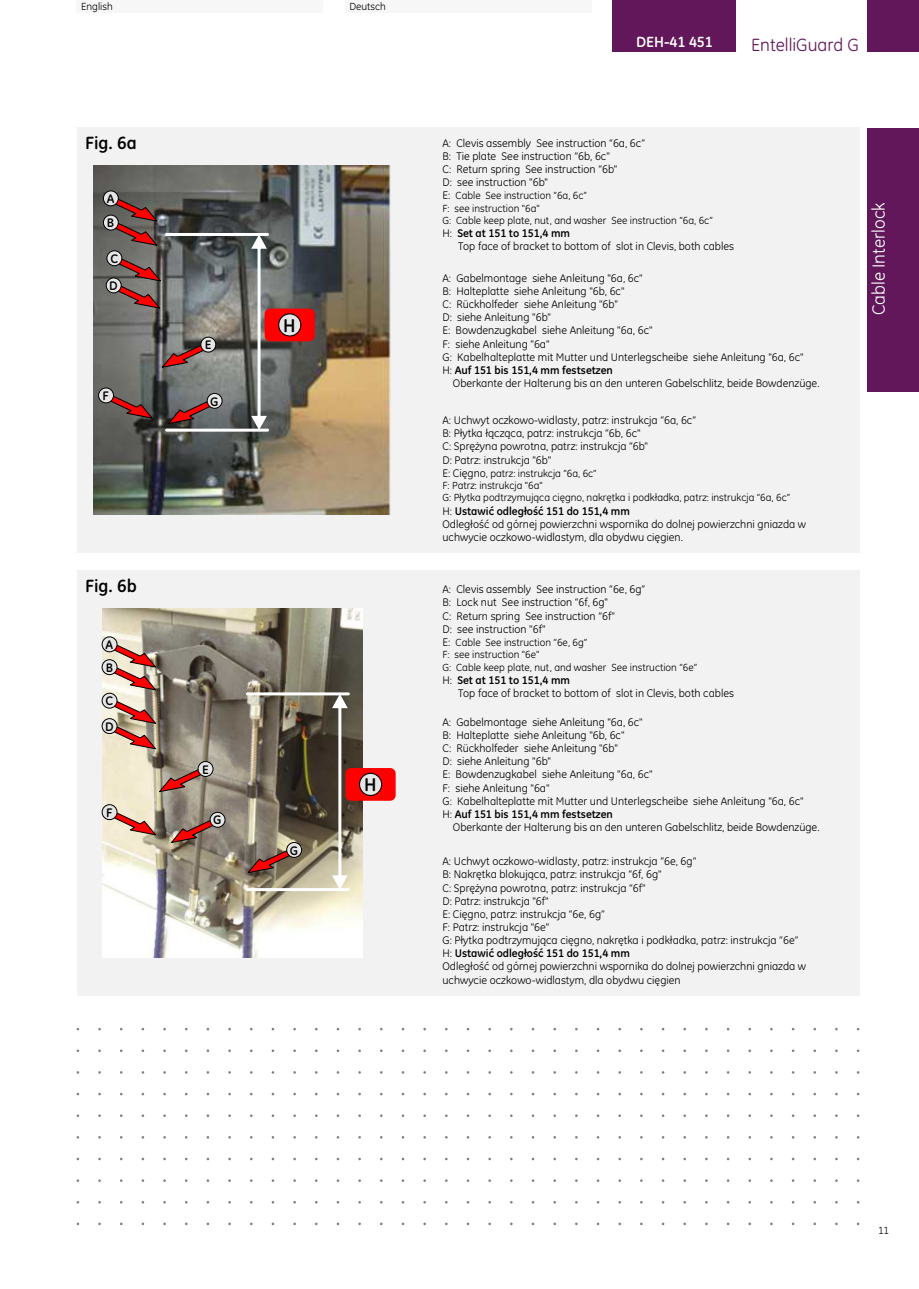
<style>
.page{position:relative;width:919px;height:1289px;background:#fff}
.page>*{position:absolute;margin:0;border:0;box-sizing:border-box;transform-origin:0 0}
.t1{font:700 18.75px "GE Inspira";color:#000}
.t2{font:18px "GE Inspira";color:#fff}
.t3{font:18px "GE Inspira";color:#611759}
.t4{font:700 18px "GE Inspira";color:#000}
.t5{font:700 15px "GE Inspira";color:#fff}
.t6{font:700 12.6px/24.2px "GE Inspira";color:#000}
.t7{font:11.25px/13.2px "GE Inspira";color:#000}
.t8{font:10.5px/12.3px "GE Inspira";color:#000}
.s1{font-size:11.25px}
.s2{font-weight:700}
</style>
<div class="page">
<div style="left:867px;top:0;width:51px;height:51px;background:#611759"></div>
<div style="left:612px;top:0;width:124px;height:51px;background:#611759"></div>
<div style="left:867px;top:128px;width:51px;height:263px;background:#611759"></div>
<div style="left:77px;top:0;width:246px;height:13px;background:#f7f7f7"></div>
<div style="left:344px;top:0;width:247px;height:13px;background:#f7f7f7"></div>
<div style="left:77px;top:128px;width:782px;height:425px;background:#f2f2f2"></div>
<img style="left:93px;top:166px;width:298px;height:349px">
<svg style="left:103px;top:190px;width:16px;height:16px"></svg>
<svg style="left:106px;top:196px;width:51px;height:50px;background:#7c4c49"></svg>
<div style="left:103px;top:215px;width:16px;height:15px;background:#e6e6e6;border:1px solid #000;border-radius:50%"></div>
<svg style="left:106px;top:250px;width:16px;height:16px"></svg>
<svg style="left:109px;top:256px;width:52px;height:53px;background:#845955"></svg>
<div style="left:106px;top:277px;width:15px;height:16px;background:#e6e6e6;border:1px solid #000;border-radius:50%"></div>
<svg style="left:162px;top:342px;width:51px;height:26px"></svg>
<div style="left:200px;top:337px;width:16px;height:15px;background:#e6e6e6;border:1px solid #000;border-radius:50%"></div>
<svg style="left:101px;top:393px;width:51px;height:26px"></svg>
<div style="left:98px;top:387px;width:16px;height:16px;background:#e6e6e6;border:1px solid #000;border-radius:50%"></div>
<svg style="left:168px;top:398px;width:51px;height:27px"></svg>
<div style="left:207px;top:393px;width:15px;height:15px;background:#e6e6e6;border:1px solid #000;border-radius:50%"></div>
<hr style="left:166px;top:233px;width:101px;height:3px;background:#fff">
<hr style="left:166px;top:428px;width:101px;height:3px;background:#fff">
<svg style="left:251px;top:236px;width:16px;height:193px"></svg>
<div style="left:264px;top:308px;width:51px;height:33px;background:#f00;border-radius:6px"></div>
<div style="left:278px;top:313px;width:23px;height:23px;background:#e6e6e6;border:1px solid #000;border-radius:50%"></div>
<div style="left:77px;top:570px;width:782px;height:425px;background:#f2f2f2"></div>
<img style="left:102px;top:608px;width:261px;height:349px">
<svg style="left:102px;top:636px;width:15px;height:16px"></svg>
<svg style="left:105px;top:642px;width:51px;height:49px"></svg>
<div style="left:102px;top:659px;width:15px;height:16px;background:#e6e6e6;border:1px solid #000;border-radius:50%"></div>
<svg style="left:102px;top:692px;width:15px;height:16px"></svg>
<svg style="left:105px;top:698px;width:51px;height:52px;background:#c79484"></svg>
<div style="left:102px;top:718px;width:15px;height:16px;background:#e6e6e6;border:1px solid #000;border-radius:50%"></div>
<svg style="left:159px;top:766px;width:51px;height:27px"></svg>
<div style="left:198px;top:761px;width:15px;height:15px;background:#e6e6e6;border:1px solid #000;border-radius:50%"></div>
<svg style="left:105px;top:810px;width:51px;height:26px"></svg>
<div style="left:102px;top:804px;width:15px;height:16px;background:#e6e6e6;border:1px solid #000;border-radius:50%"></div>
<svg style="left:171px;top:817px;width:51px;height:26px"></svg>
<div style="left:210px;top:812px;width:15px;height:15px;background:#e6e6e6;border:1px solid #000;border-radius:50%"></div>
<hr style="left:247px;top:692px;width:101px;height:3px;background:#fff">
<hr style="left:247px;top:888px;width:101px;height:3px;background:#fff">
<svg style="left:332px;top:695px;width:16px;height:193px"></svg>
<div style="left:345px;top:768px;width:50px;height:32px;background:#f00;border-radius:6px"></div>
<div style="left:359px;top:772px;width:23px;height:24px;background:#e6e6e6;border:1px solid #000;border-radius:50%"></div>
<svg style="left:247px;top:847px;width:52px;height:26px"></svg>
<div style="left:286px;top:842px;width:16px;height:15px;background:#e6e6e6;border:1px solid #000;border-radius:50%"></div>
<svg style="left:77px;top:1027px;width:782px;height:198px"></svg>
<p class="t8" style="left:81px;top:1px;width:33px">English</p>
<p class="t8" style="left:349px;top:1px;width:38px">Deutsch</p>
<h2 class="t4" style="left:85px;top:136px;width:53px">Fig. 6a</h2>
<p class="t6" style="left:107px;top:187px;width:9px">A<br>B</p>
<p class="t6" style="left:109px;top:246px;width:10px;line-height:27.2px">C<br>D</p>
<p class="t6" style="left:103px;top:384px;width:8px">F</p>
<p class="t6" style="left:205px;top:334px;width:8px">E</p>
<p class="t6" style="left:210px;top:390px;width:10px">G</p>
<h1 class="t1" style="left:283px;top:318px;width:14px">H</h1>
<h2 class="t4" style="left:85px;top:578px;width:53px">Fig. 6b</h2>
<p class="t6" style="left:105px;top:634px;width:9px;line-height:22.8px">A<br>B</p>
<p class="t6" style="left:105px;top:689px;width:10px;line-height:25.3px">C<br>D</p>
<p class="t6" style="left:106px;top:801px;width:8px">F</p>
<p class="t6" style="left:202px;top:758px;width:8px">E</p>
<p class="t6" style="left:213px;top:809px;width:10px">G</p>
<p class="t6" style="left:290px;top:839px;width:10px">G</p>
<h1 class="t1" style="left:364px;top:777px;width:14px">H</h1>
<h3 class="t5" style="left:636px;top:35px;width:78px">DEH-41 451</h3>
<h2 class="t3" style="left:751px;top:37px;width:109px">EntelliGuard G</h2>
<p class="t7" style="left:442px;top:137px;width:204px">A: Clevis assembly See instruction “6a, 6c”<br>B: Tie plate</p>
<p class="t7" style="left:442px;top:150px;width:176px;text-indent:59px">See instruction “6b, 6c"<br>C: Return spring See instruction “6b"<br>D: see instruction "6b"</p>
<p class="t8" style="left:442px;top:190px;width:272px"><span class="s1">E:</span> Cable See instruction “6a, 6c”<br>F: see instruction "6a"<br>G: Cable keep plate, nut, and washer See instruction “6a, 6c”</p>
<p class="t7" style="left:458px;top:227px;width:277px;text-indent:-16px">H: <span class="s2">Set at 151 to 151,4 mm<br></span>Top face of bracket to bottom of slot in Clevis, both cables</p>
<p class="t7" style="left:442px;top:272px;width:363px">A: Gabelmontage siehe Anleitung "6a, 6c"<br>B: Halteplatte siehe Anleitung "6b, 6c"<br>C: Rückholfeder siehe Anleitung "6b"<br>D: siehe Anleitung "6b"<br>E: Bowdenzugkabel siehe Anleitung "6a, 6c"<br>F: siehe Anleitung "6a"<br>G: Kabelhalteplatte mit Mutter und Unterlegscheibe siehe Anleitung "6a, 6c" H: <span class="s2">Auf 151 bis 151,4 mm festsetzen</span></p>
<p class="t7" style="left:453px;top:377px;width:368px">Oberkante der Halterung bis an den unteren Gabelschlitz, beide Bowdenzüge.</p>
<p class="t7" style="left:442px;top:414px;width:255px">A: Uchwyt oczkowo-widlasty, patrz: instrukcja “6a, 6c” B: Płytka łącząca, patrz: instrukcja “6b, 6c"<br>C: Sprężyna powrotna, patrz: instrukcja “6b"<br>D: Patrz: instrukcja "6b"</p>
<p class="t8" style="left:442px;top:467px;width:349px"><span class="s1">E: Cięgno</span>, patrz: instrukcja “6a, 6c”<br>F: Patrz: instrukcja "6a"<br>G: Płytka podtrzymująca cięgno, nakrętka i podkładka, patrz: instrukcja “6a, 6c”</p>
<p class="t7" style="left:442px;top:505px;width:365px">H: <span class="s2">Ustawić odległość 151 do 151,4 mm<br></span>Odległość od górnej powierzchni wspornika do dolnej powierzchni gniazda w uchwycie oczkowo-widlastym, dla obydwu cięgien.</p>
<p class="t7" style="left:442px;top:583px;width:204px">A: Clevis assembly See instruction “6e, 6g”<br>B: Lock nut</p>
<p class="t7" style="left:442px;top:597px;width:174px;text-indent:59px">See instruction “6f, 6g"<br>C: Return spring See instruction “6f"<br>D: see instruction "6f"</p>
<p class="t8" style="left:442px;top:637px;width:256px"><span class="s1">E:</span> Cable See instruction “6e, 6g”<br>F: see instruction "6e"<br>G: Cable keep plate, nut, and washer See instruction “6e”</p>
<p class="t7" style="left:458px;top:674px;width:277px;text-indent:-16px">H: <span class="s2">Set at 151 to 151,4 mm<br></span>Top face of bracket to bottom of slot in Clevis, both cables</p>
<p class="t7" style="left:442px;top:716px;width:363px">A: Gabelmontage siehe Anleitung "6a, 6c"<br>B: Halteplatte siehe Anleitung "6b, 6c"<br>C: Rückholfeder siehe Anleitung "6b"<br>D: siehe Anleitung "6b"<br>E: Bowdenzugkabel siehe Anleitung "6a, 6c"<br>F: siehe Anleitung "6a"<br>G: Kabelhalteplatte mit Mutter und Unterlegscheibe siehe Anleitung "6a, 6c" H: <span class="s2">Auf 151 bis 151,4 mm festsetzen</span></p>
<p class="t7" style="left:453px;top:821px;width:368px">Oberkante der Halterung bis an den unteren Gabelschlitz, beide Bowdenzüge.</p>
<p class="t7" style="left:442px;top:855px;width:365px">A: Uchwyt oczkowo-widlasty, patrz: instrukcja “6e, 6g”<br>B: Nakrętka blokująca, patrz: instrukcja “6f, 6g"<br>C: Sprężyna powrotna, patrz: instrukcja “6f"<br>D: Patrz: instrukcja "6f"<br>E: Cięgno, patrz: instrukcja “6e, 6g”<br>F: Patrz: instrukcja "6e"<br>G: Płytka podtrzymująca cięgno, nakrętka i podkładka, patrz: instrukcja “6e” H: <span class="s2">Ustawić odległość 151 do 151,4 mm<br></span>Odległość od górnej powierzchni wspornika do dolnej powierzchni gniazda w uchwycie oczkowo-widlastym, dla obydwu cięgien</p>
<h2 class="t2" style="left:871px;top:315px;width:114px;rotate:-90deg">Cable Interlock</h2>
<p class="t8" style="left:878px;top:1224px;width:13px">11</p>
</div>
